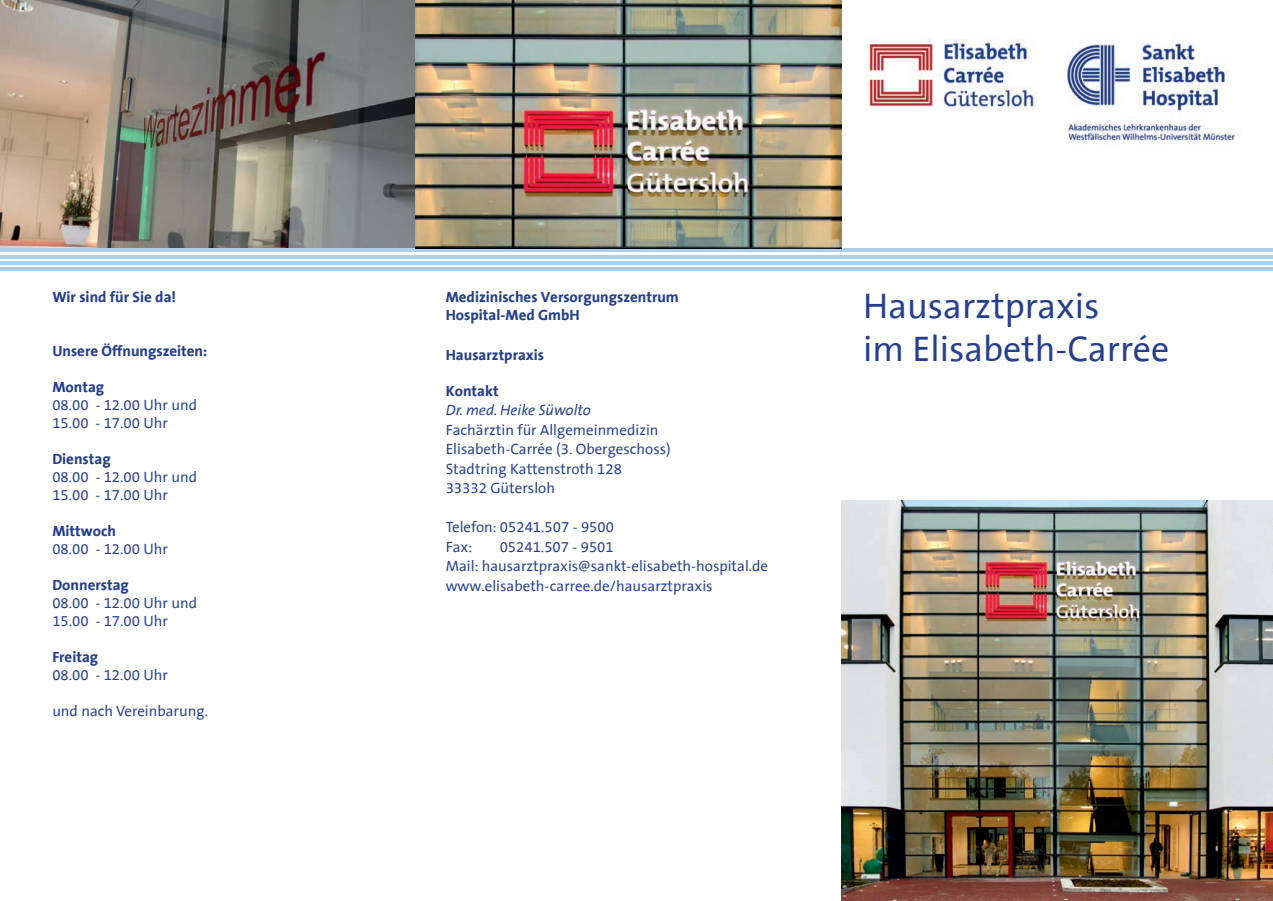
<style>
.page{position:relative;width:1273px;height:901px;background:#fff}
.page>*{position:absolute;margin:0;border:0;box-sizing:border-box;transform-origin:0 0}
.t1{font:36px/43.2px "The Sans Office LF";color:#253f8e}
.t2{font:15px/19.5px "The Sans Office LF";color:#253f8e}
.t3{font:700 15px/18px "The Sans Office LF";color:#253f8e}
.t4{font:italic 15px "The Sans Office LF";color:#253f8e}
</style>
<div class="page">
<img style="left:0;top:0;width:841px;height:249px">
<hr style="left:0;top:249px;width:1273px;height:3px;background:#accfed">
<hr style="left:0;top:255px;width:1273px;height:3px;background:#accfed">
<hr style="left:0;top:261px;width:1273px;height:4px;background:#accfed">
<hr style="left:0;top:268px;width:1273px;height:3px;background:#accfed">
<img style="left:1067px;top:38px;width:168px;height:103px">
<img style="left:841px;top:501px;width:432px;height:400px">
<img style="left:416px;top:0;width:425px;height:37px">
<img style="left:866px;top:39px;width:171px;height:70px">
<svg style="left:0;top:0;width:4px;height:6px"></svg>
<svg style="left:1265px;top:897px;width:8px;height:4px"></svg>
<p class="t3" style="left:52px;top:288px;width:125px">Wir sind für Sie da!</p>
<p class="t3" style="left:52px;top:343px;width:156px">Unsere Öffnungszeiten:</p>
<p class="t3" style="left:52px;top:379px;width:53px">Montag</p>
<p class="t2" style="left:52px;top:397px;width:146px;line-height:18px">08.00 - 12.00 Uhr und<br>15.00 - 17.00 Uhr</p>
<p class="t3" style="left:52px;top:451px;width:60px">Dienstag</p>
<p class="t2" style="left:52px;top:469px;width:146px;line-height:18px">08.00 - 12.00 Uhr und<br>15.00 - 17.00 Uhr</p>
<p class="t3" style="left:52px;top:523px;width:65px">Mittwoch</p>
<p class="t2" style="left:52px;top:540px;width:117px">08.00 - 12.00 Uhr</p>
<p class="t3" style="left:52px;top:577px;width:78px">Donnerstag</p>
<p class="t2" style="left:52px;top:595px;width:146px;line-height:18px">08.00 - 12.00 Uhr und<br>15.00 - 17.00 Uhr</p>
<p class="t3" style="left:52px;top:649px;width:47px">Freitag</p>
<p class="t2" style="left:52px;top:666px;width:117px">08.00 - 12.00 Uhr</p>
<p class="t2" style="left:52px;top:702px;width:157px">und nach Vereinbarung.</p>
<p class="t3" style="left:446px;top:288px;width:235px">Medizinisches Versorgungszentrum<br>Hospital-Med GmbH</p>
<p class="t3" style="left:446px;top:346px;width:100px">Hausarztpraxis</p>
<p class="t3" style="left:446px;top:382px;width:54px">Kontakt</p>
<p class="t4" style="left:446px;top:402px;width:147px">Dr. med. Heike Süwolto</p>
<p class="t2" style="left:446px;top:420px;width:226px">Fachärztin für Allgemeinmedizin<br>Elisabeth-Carrée (3. Obergeschoss)<br>Stadtring Kattenstroth 128<br>33332 Gütersloh</p>
<p class="t2" style="left:446px;top:518px;width:170px">Telefon: 05241.507 - 9500<br>Fax:</p>
<p class="t2" style="left:446px;top:537px;width:324px;text-indent:54px">05241.507 - 9501<br>Mail: hausarztpraxis@sankt-elisabeth-hospital.de www.elisabeth-carree.de/hausarztpraxis</p>
<h1 class="t1" style="left:863px;top:285px;width:308px">Hausarztpraxis<br>im Elisabeth-Carrée</h1>
</div>
